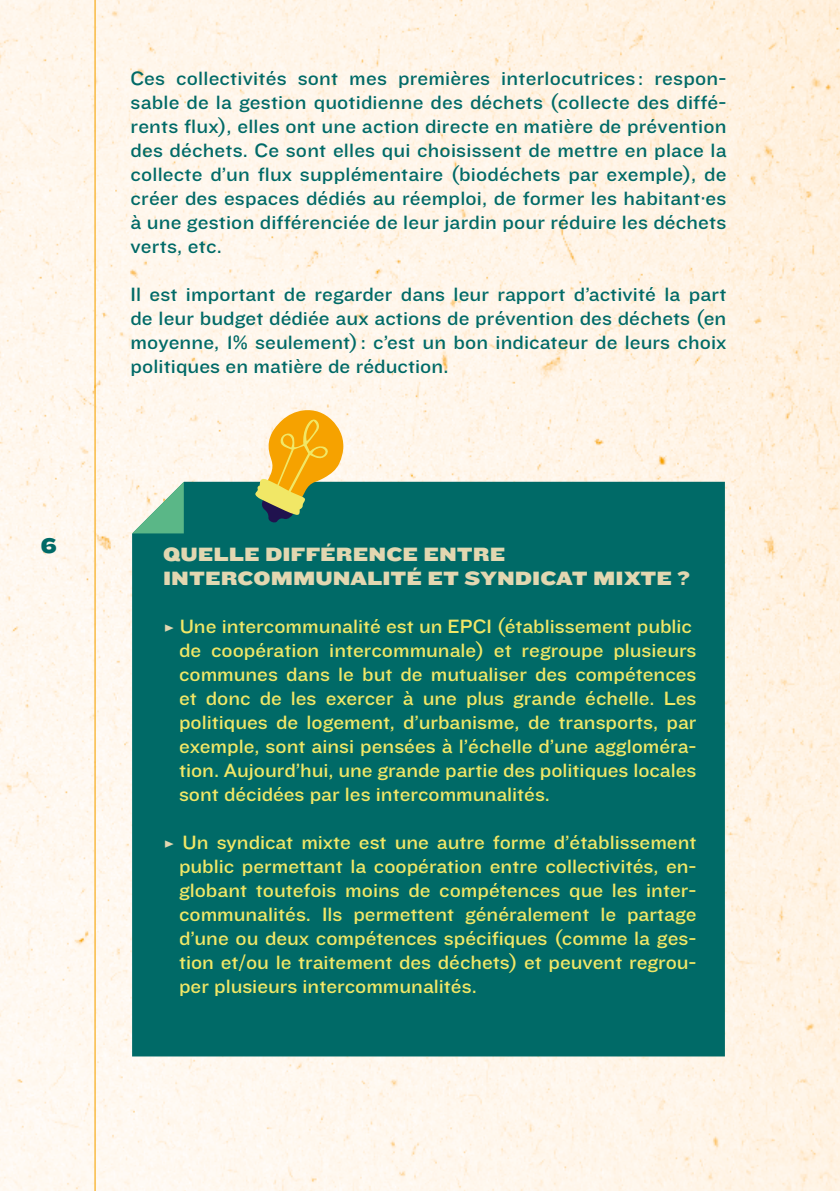
<style>
.page{position:relative;width:840px;height:1191px;background:#fff}
.page>*{position:absolute;margin:0;border:0;box-sizing:border-box;transform-origin:0 0}
.t1{font:22px "Knockout HTF73 Full Heviweight";color:#006a67}
.t2{font:20px/24px "Knockout HTF32 Junior Cruiserwt";color:#f1e766}
.t3{font:20px/24px "Knockout HTF32 Junior Cruiserwt";letter-spacing:.005em;color:#006a67;text-align:justify}
.t4{font:20px/24px "Knockout HTF73 Full Heviweight";color:#e2d7b1}
.s1{font-family:"Knockout HTF73 Full Heviweight";color:#e2d7b1}
</style>
<div class="page">
<img style="left:0;top:0;width:839px;height:1191px">
<hr style="left:94px;top:0;width:1px;height:1191px;background:#f6a200">
<div style="left:132px;top:482px;width:592px;height:574px;background:#006a67"></div>
<svg style="left:132px;top:482px;width:52px;height:51px"></svg>
<svg style="left:254px;top:409px;width:89px;height:114px;background:#bcac56"></svg>
<p class="t1" style="left:40px;top:534px;width:18px">6</p>
<p class="t3" style="left:130px;top:67px;width:597px">Ces collectivités sont mes premières interlocutrices : respon&shy;sable de la gestion quotidienne des déchets (collecte des diffé&shy;rents flux), elles ont une action directe en matière de prévention des déchets. Ce sont elles qui choisissent de mettre en place la collecte d’un flux supplémentaire (biodéchets par exemple), de créer des espaces dédiés au réemploi, de former les habitant·es à une gestion différenciée de leur jardin pour réduire les déchets verts, etc.</p>
<p class="t3" style="left:130px;top:283px;width:597px">Il est important de regarder dans leur rapport d’activité la part de leur budget dédiée aux actions de prévention des déchets (en moyenne, 1% seulement): c’est un bon indicateur de leurs choix politiques en matière de réduction.</p>
<p class="t4" style="left:163px;top:543px;width:528px">QUELLE DIFFÉRENCE ENTRE<br>INTERCOMMUNALITÉ ET SYNDICAT MIXTE ?</p>
<p class="t2" style="left:179px;top:615px;width:518px;text-indent:-16px"><span class="s1">≥</span> Une intercommunalité est un EPCI (établissement public de coopération intercommunale) et regroupe plusieurs communes dans le but de mutualiser des compétences et donc de les exercer à une plus grande échelle. Les politiques de logement, d’urbanisme, de transports, par exemple, sont ainsi pensées à l’échelle d’une aggloméra&shy;tion. Aujourd’hui, une grande partie des politiques locales sont décidées par les intercommunalités.</p>
<p class="t2" style="left:179px;top:831px;width:518px;text-align:justify;text-indent:-16px"><span class="s1">≥</span> Un syndicat mixte est une autre forme d’établissement public permettant la coopération entre collectivités, en&shy;globant toutefois moins de compétences que les inter&shy;communalités. Ils permettent généralement le partage d’une ou deux compétences spécifiques (comme la ges&shy;tion et/ou le traitement des déchets) et peuvent regrou&shy;per plusieurs intercommunalités.</p>
</div>
